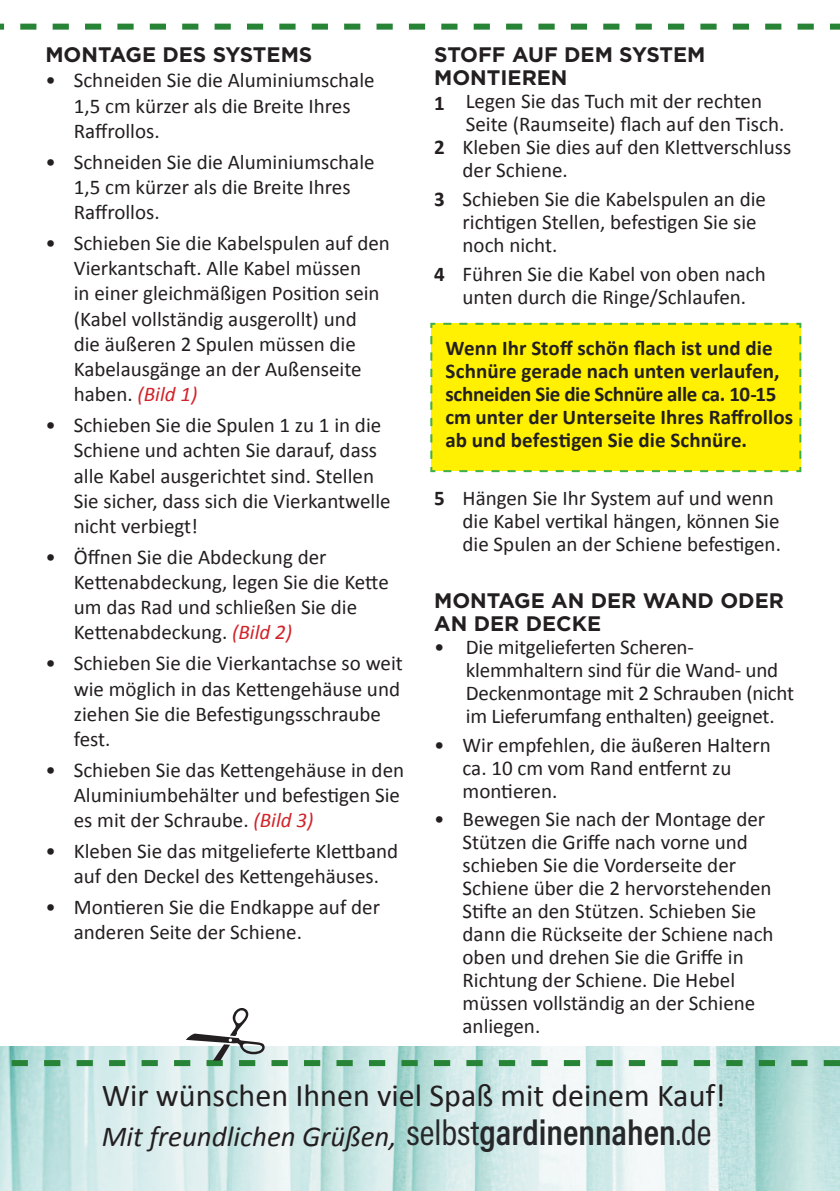
<style>
.page{position:relative;width:840px;height:1191px;background:#fff}
.page>*{position:absolute;margin:0;border:0;box-sizing:border-box;transform-origin:0 0}
.t1{font:600 36px "Acumin Pro Cond";color:#262729}
.t2{font:32px "Calibri";color:#231f20}
.t3{font:italic 29px "Calibri";color:#231f20}
.t4{font:21px/25.2px "Calibri";color:#231f20}
.t5{font:700 21px/23px "Calibri";color:#231f20}
.t6{font:700 21px/23px "Gotham";color:#231f20}
.s1{font-style:italic;color:#d1232a}
.s2{font-weight:700}
.s3{font-weight:400}
</style>
<div class="page">
<img style="left:0;top:1066px;width:839px;height:125px">
<div style="left:430px;top:322px;width:372px;height:151px;background:#fff101"></div>
<svg style="left:0;top:24px;width:839px;height:6px"></svg>
<svg style="left:0;top:1046px;width:839px;height:20px;background:#b0d6c9"></svg>
<p class="t6" style="left:45px;top:43px;width:268px">MONTAGE DES SYSTEMS</p>
<p class="t4" style="left:74px;top:68px;width:302px;text-indent:-28px">• Schneiden Sie die Aluminiumschale<br>1,5 cm kürzer als die Breite Ihres<br>Raffrollos.</p>
<p class="t4" style="left:74px;top:149px;width:302px;text-indent:-28px">• Schneiden Sie die Aluminiumschale<br>1,5 cm kürzer als die Breite Ihres<br>Raffrollos.</p>
<p class="t4" style="left:74px;top:230px;width:317px;text-indent:-28px">• Schieben Sie die Kabelspulen auf den<br>Vierkantschaft. Alle Kabel müssen<br>in einer gleichmäßigen Position sein (Kabel vollständig ausgerollt) und<br>die äußeren 2 Spulen müssen die<br>Kabelausgänge an der Außenseite haben. <span class="s1">(Bild 1)</span></p>
<p class="t4" style="left:74px;top:412px;width:318px;text-indent:-28px">• Schieben Sie die Spulen 1 zu 1 in die Schiene und achten Sie darauf, dass alle Kabel ausgerichtet sind. Stellen Sie sicher, dass sich die Vierkantwelle nicht verbiegt!</p>
<p class="t4" style="left:74px;top:544px;width:316px;text-indent:-28px">• Öffnen Sie die Abdeckung der<br>Kettenabdeckung, legen Sie die Kette um das Rad und schließen Sie die<br>Kettenabdeckung. <span class="s1">(Bild 2)</span></p>
<p class="t4" style="left:74px;top:651px;width:330px;text-indent:-28px">• Schieben Sie die Vierkantachse so weit wie möglich in das Kettengehäuse und ziehen Sie die Befestigungsschraube fest.</p>
<p class="t4" style="left:74px;top:757px;width:332px;text-indent:-28px">• Schieben Sie das Kettengehäuse in den<br>Aluminiumbehälter und befestigen Sie es mit der Schraube. <span class="s1">(Bild 3)</span></p>
<p class="t4" style="left:45px;top:838px;width:354px;text-align:center">• Kleben Sie das mitgelieferte Klettband auf den Deckel des Kettengehäuses.</p>
<p class="t4" style="left:74px;top:894px;width:307px;text-indent:-28px">• Montieren Sie die Endkappe auf der anderen Seite der Schiene.</p>
<p class="t6" style="left:434px;top:43px;width:272px">STOFF AUF DEM SYSTEM<br>MONTIEREN</p>
<p class="t4" style="left:434px;top:89px;width:329px"><span class="s2">1</span> Legen Sie das Tuch mit der rechten</p>
<p class="t4" style="left:465px;top:112px;width:320px">Seite (Raumseite) flach auf den Tisch.</p>
<p class="t4" style="left:434px;top:135px;width:358px"><span class="s2">2</span> Kleben Sie dies auf den Klettverschluss</p>
<p class="t4" style="left:462px;top:158px;width:107px">der Schiene.</p>
<p class="t4" style="left:462px;top:187px;width:305px;line-height:23px;text-indent:-28px"><span class="s2">3</span> Schieben Sie die Kabelspulen an die richtigen Stellen, befestigen Sie sie noch nicht.</p>
<p class="t4" style="left:434px;top:262px;width:333px;line-height:23px;text-align:center"><span class="s2">4</span> Führen Sie die Kabel von oben nach unten durch die Ringe/Schlaufen.</p>
<p class="t5" style="left:445px;top:337px;width:349px">Wenn Ihr Stoff schön flach ist und die Schnüre gerade nach unten verlaufen, schneiden Sie die Schnüre alle ca. 10-15 cm unter der Unterseite Ihres Raffrollos ab und befestigen Sie die Schnüre.</p>
<p class="t4" style="left:462px;top:486px;width:320px;line-height:23px;text-indent:-28px"><span class="s2">5</span> Hängen Sie Ihr System auf und wenn die Kabel vertikal hängen, können Sie die Spulen an der Schiene befestigen.</p>
<p class="t6" style="left:434px;top:589px;width:351px">MONTAGE AN DER WAND ODER<br>AN DER DECKE</p>
<p class="t4" style="left:465px;top:635px;width:330px;line-height:23px;text-indent:-32px">• Die mitgelieferten Scheren&shy;klemmhaltern sind für die Wand- und Deckenmontage mit 2 Schrauben (nicht im Lieferumfang enthalten) geeignet.</p>
<p class="t4" style="left:462px;top:733px;width:309px;line-height:23px;text-indent:-28px">• Wir empfehlen, die äußeren Haltern ca. 10 cm vom Rand entfernt zu montieren.</p>
<p class="t4" style="left:462px;top:808px;width:312px;line-height:23px;text-indent:-28px">• Bewegen Sie nach der Montage der<br>Stützen die Griffe nach vorne und schieben Sie die Vorderseite der<br>Schiene über die 2 hervorstehenden<br>Stifte an den Stützen. Schieben Sie dann die Rückseite der Schiene nach oben und drehen Sie die Griffe in<br>Richtung der Schiene. Die Hebel müssen vollständig an der Schiene anliegen.</p>
<h2 class="t2" style="left:102px;top:1074px;width:625px">Wir wünschen Ihnen viel Spaß mit deinem Kauf!</h2>
<h3 class="t3" style="left:102px;top:1116px;width:296px">Mit freundlichen Grüßen,</h3>
<h1 class="t1" style="left:406px;top:1109px;width:306px"><span class="s3">selbst</span>gardinennahen<span class="s3">.de</span></h1>
</div>
